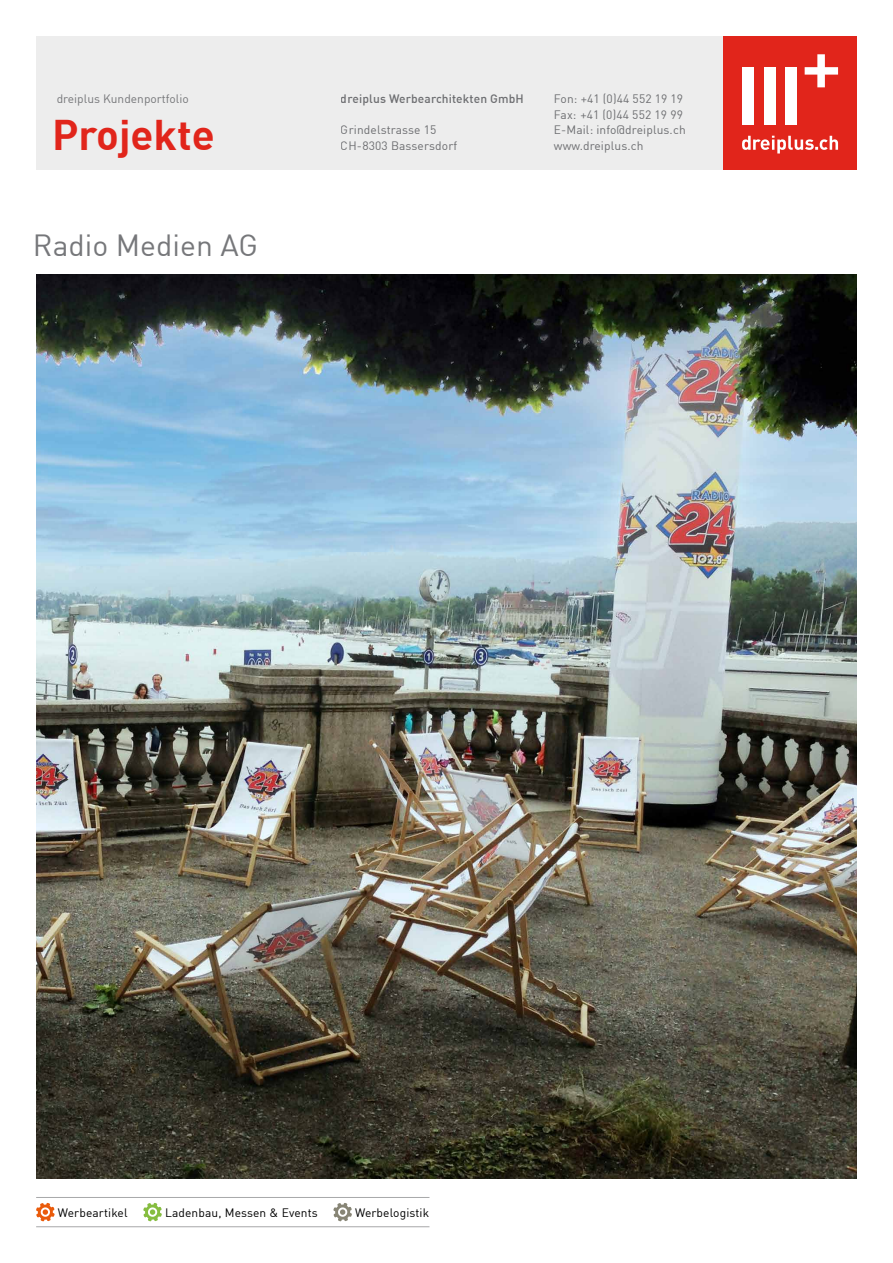
<style>
.page{position:relative;width:893px;height:1263px;background:#fff}
.page>*{position:absolute;margin:0;border:0;box-sizing:border-box;transform-origin:0 0}
.t1{font:700 42px "DIN";color:#e1251b}
.t2{font:30px "DIN";color:#76777a}
.t3{font:12px/15.8px "DIN";letter-spacing:.01em;color:#76777a}
.t4{font:12px "DIN";letter-spacing:.01em;color:#000}
.t5{font:500 12px "DIN";letter-spacing:.01em;color:#76777a}
</style>
<div class="page">
<div style="left:36px;top:36px;width:819px;height:134px;background:#ededed"></div>
<div style="left:723px;top:36px;width:134px;height:134px;background:#e1251b"></div>
<div style="left:742px;top:67px;width:12px;height:58px;background:#fff"></div>
<div style="left:764px;top:67px;width:11px;height:58px;background:#fff"></div>
<div style="left:786px;top:67px;width:11px;height:58px;background:#fff"></div>
<svg style="left:805px;top:54px;width:33px;height:33px"></svg>
<svg style="left:742px;top:136px;width:96px;height:17px"></svg>
<hr style="left:36px;top:1197px;width:393px;height:1px;background:#a7a8a9">
<hr style="left:36px;top:1226px;width:393px;height:1px;background:#a7a8a9">
<svg style="left:36px;top:1203px;width:19px;height:18px"></svg>
<svg style="left:143px;top:1203px;width:19px;height:18px"></svg>
<svg style="left:333px;top:1203px;width:19px;height:18px"></svg>
<img style="left:36px;top:274px;width:821px;height:904px">
<p class="t3" style="left:57px;top:90px;width:134px">dreiplus Kundenportfolio</p>
<h1 class="t1" style="left:52px;top:107px;width:164px">Projekte</h1>
<h2 class="t2" style="left:33px;top:227px;width:226px">Radio Medien AG</h2>
<p class="t5" style="left:341px;top:91px;width:185px">dreiplus Werbearchitekten GmbH</p>
<p class="t3" style="left:341px;top:122px;width:118px">Grindelstrasse 15<br>CH-8303 Bassersdorf</p>
<p class="t3" style="left:554px;top:90px;width:133px">Fon: +41 (0)44 552 19 19<br>Fax: +41 (0)44 552 19 99<br>E-Mail: info@dreiplus.ch www.dreiplus.ch</p>
<p class="t4" style="left:58px;top:1205px;width:71px">Werbeartikel</p>
<p class="t4" style="left:165px;top:1205px;width:154px">Ladenbau, Messen &amp; Events</p>
<p class="t4" style="left:355px;top:1205px;width:76px">Werbelogistik</p>
</div>
